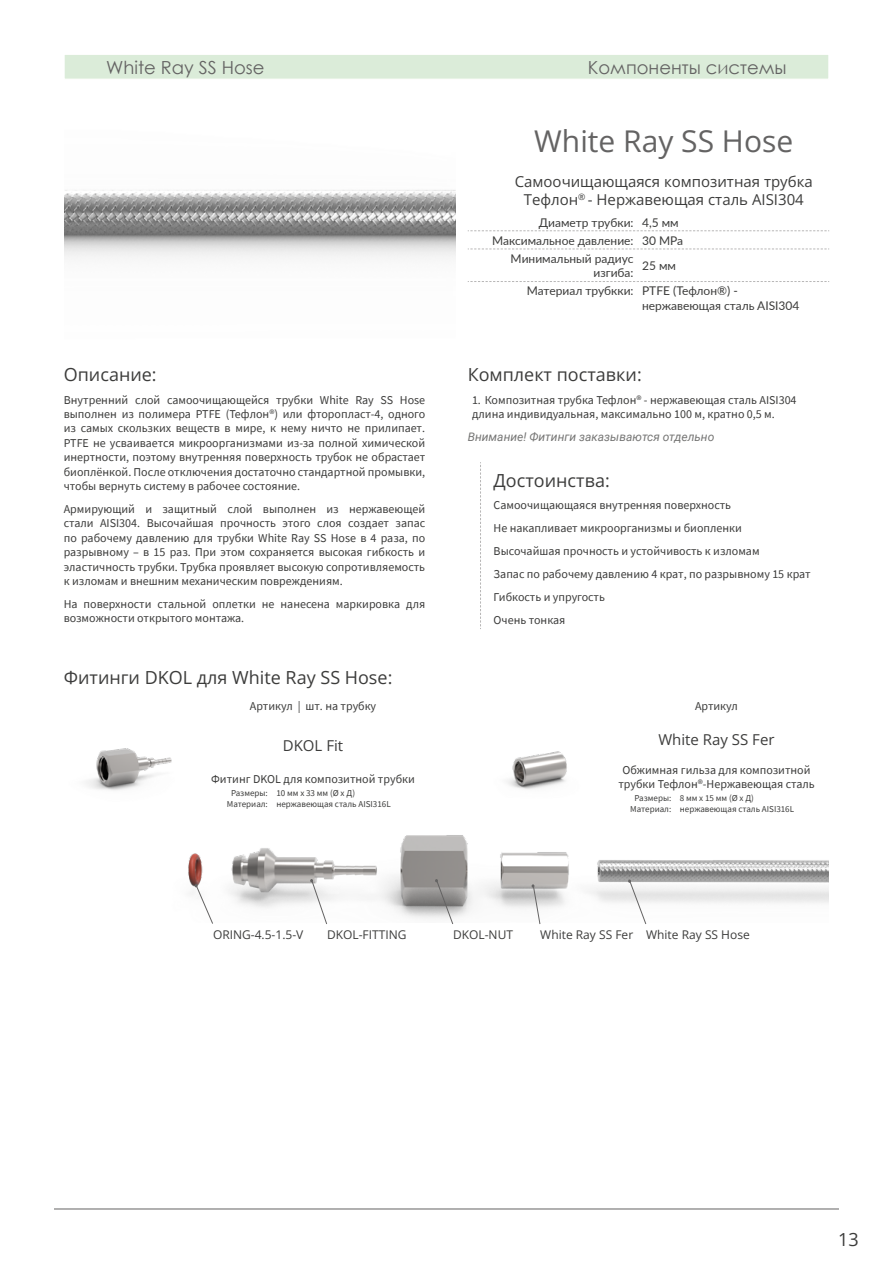
<style>
.page{position:relative;width:893px;height:1263px;background:#fff}
.page>*{position:absolute;margin:0;border:0;box-sizing:border-box;transform-origin:0 0}
.t1{font:30px "Open Sans";color:#646363}
.t2{font:18px "Open Sans";color:#3c3c3b}
.t3{font:18px "Century Gothic";color:#646363}
.t4{font:15px/18px "Open Sans";color:#3c3c3b;text-align:center}
.t5{font:12px/14.4px "Source Sans Pro";color:#3c3c3b}
.t6{font:12px/25.3px "Lato";color:#3c3c3b}
.t7{font:12px "Open Sans";color:#3c3c3b}
.t8{font:italic 12px "Roboto";color:#767675}
.t9{font:9px/10.6px "Source Sans Pro";color:#3c3c3b}
</style>
<div class="page">
<div style="left:64px;top:54px;width:765px;height:26px;background:#dbecd9;border:1px solid #fff"></div>
<hr style="left:54px;top:1208px;width:785px;height:1px;background:#646363">
<img style="left:188px;top:835px;width:640px;height:84px">
<img style="left:86px;top:748px;width:86px;height:43px">
<img style="left:506px;top:751px;width:61px;height:39px">
<svg style="left:310px;top:879px;width:18px;height:45px"></svg>
<svg style="left:435px;top:879px;width:19px;height:45px"></svg>
<svg style="left:195px;top:884px;width:19px;height:40px"></svg>
<svg style="left:532px;top:884px;width:9px;height:40px"></svg>
<svg style="left:628px;top:879px;width:19px;height:45px"></svg>
<img style="left:65px;top:190px;width:391px;height:68px">
<svg style="left:468px;top:230px;width:361px;height:1px"></svg>
<svg style="left:468px;top:249px;width:361px;height:1px"></svg>
<svg style="left:468px;top:281px;width:361px;height:1px"></svg>
<svg style="left:480px;top:462px;width:1px;height:167px"></svg>
<h2 class="t3" style="left:106px;top:54px;width:160px">White Ray SS Hose</h2>
<h2 class="t3" style="left:588px;top:54px;width:200px">Компоненты системы</h2>
<h2 class="t2" style="left:64px;top:362px;width:94px">Описание:</h2>
<p class="t5" style="left:64px;top:392px;width:363px;text-align:justify">Внутренний слой самоочищающейся трубки White Ray SS Hose выполнен из полимера PTFE (Тефлон®) или фторопласт-4, одного из самых скользких веществ в мире, к нему ничто не прилипает.<br>PTFE не усваивается микроорганизмами из-за полной химической инертности, поэтому внутренняя поверхность трубок не обрастает биоплёнкой. После отключения достаточно стандартной промывки, чтобы вернуть систему в рабочее состояние.</p>
<p class="t5" style="left:64px;top:502px;width:363px;text-align:justify">Армирующий и защитный слой выполнен из нержавеющей стали AISI304. Высочайшая прочность этого слоя создает запас по рабочему давлению для трубки White Ray SS Hose в 4 раза, по разрывному – в 15 раз. При этом сохраняется высокая гибкость и эластичность трубки. Трубка проявляет высокую сопротивляемость к изломам и внешним механическим повреждениям.</p>
<p class="t5" style="left:64px;top:597px;width:363px">На поверхности стальной оплетки не нанесена маркировка для возможности открытого монтажа.</p>
<h2 class="t2" style="left:64px;top:665px;width:330px">Фитинги DKOL для White Ray SS Hose:</h2>
<h1 class="t1" style="left:534px;top:121px;width:261px">White Ray SS Hose</h1>
<p class="t4" style="left:515px;top:172px;width:300px">Самоочищающаяся композитная трубка<br>Тефлон<sup>®</sup> - Нержавеющая сталь AISI304</p>
<p class="t6" style="left:539px;top:209px;width:141px">Диаметр трубки: 4,5 мм</p>
<p class="t6" style="left:492px;top:227px;width:193px">Максимальное давление: 30 МPa</p>
<p class="t6" style="left:511px;top:245px;width:124px">Минимальный радиус</p>
<p class="t6" style="left:593px;top:260px;width:42px">изгиба:</p>
<p class="t6" style="left:527px;top:253px;width:213px;text-indent:115px">25 мм<br>Материал трубкки: PTFE (Тефлон®) -</p>
<p class="t6" style="left:642px;top:292px;width:159px">нержавеющая сталь AISI304</p>
<h2 class="t2" style="left:468px;top:362px;width:175px">Комплект поставки:</h2>
<p class="t5" style="left:472px;top:392px;width:326px">1. Композитная трубка Тефлон® - нержавеющая сталь AISI304 длина индивидуальная, максимально 100 м, кратно 0,5 м.</p>
<p class="t8" style="left:468px;top:428px;width:248px">Внимание! Фитинги заказываются отдельно</p>
<h2 class="t2" style="left:494px;top:468px;width:118px">Достоинства:</h2>
<p class="t5" style="left:494px;top:494px;width:318px;line-height:23px">Самоочищающаяся внутренняя поверхность<br>Не накапливает микроорганизмы и биопленки Высочайшая прочность и устойчивость к изломам<br>Запас по рабочему давлению 4 крат, по разрывному 15 крат Гибкость и упругость<br>Очень тонкая</p>
<p class="t5" style="left:250px;top:699px;width:128px">Артикул | шт. на трубку</p>
<p class="t5" style="left:695px;top:699px;width:44px">Артикул</p>
<p class="t4" style="left:283px;top:736px;width:62px">DKOL Fit</p>
<p class="t5" style="left:211px;top:772px;width:205px">Фитинг DKOL для композитной трубки</p>
<p class="t9" style="left:227px;top:788px;width:165px;text-indent:4px">Размеры: 10 мм х 33 мм (Ø х Д)<br>Материал: нержавеющая сталь AISI316L</p>
<p class="t4" style="left:658px;top:730px;width:118px">White Ray SS Fer</p>
<p class="t5" style="left:618px;top:762px;width:198px;text-align:center">Обжимная гильза для композитной трубки Тефлон®-Нержавеющая сталь</p>
<p class="t9" style="left:630px;top:793px;width:165px;text-indent:4px">Размеры: 8 мм х 15 мм (Ø х Д)<br>Материал: нержавеющая сталь AISI316L</p>
<p class="t7" style="left:213px;top:926px;width:92px">ORING-4.5-1.5-V</p>
<p class="t7" style="left:327px;top:926px;width:81px">DKOL-FITTING</p>
<p class="t7" style="left:453px;top:926px;width:61px">DKOL-NUT</p>
<p class="t7" style="left:540px;top:926px;width:211px">White Ray SS Fer White Ray SS Hose</p>
<h2 class="t2" style="left:838px;top:1227px;width:22px">13</h2>
</div>
